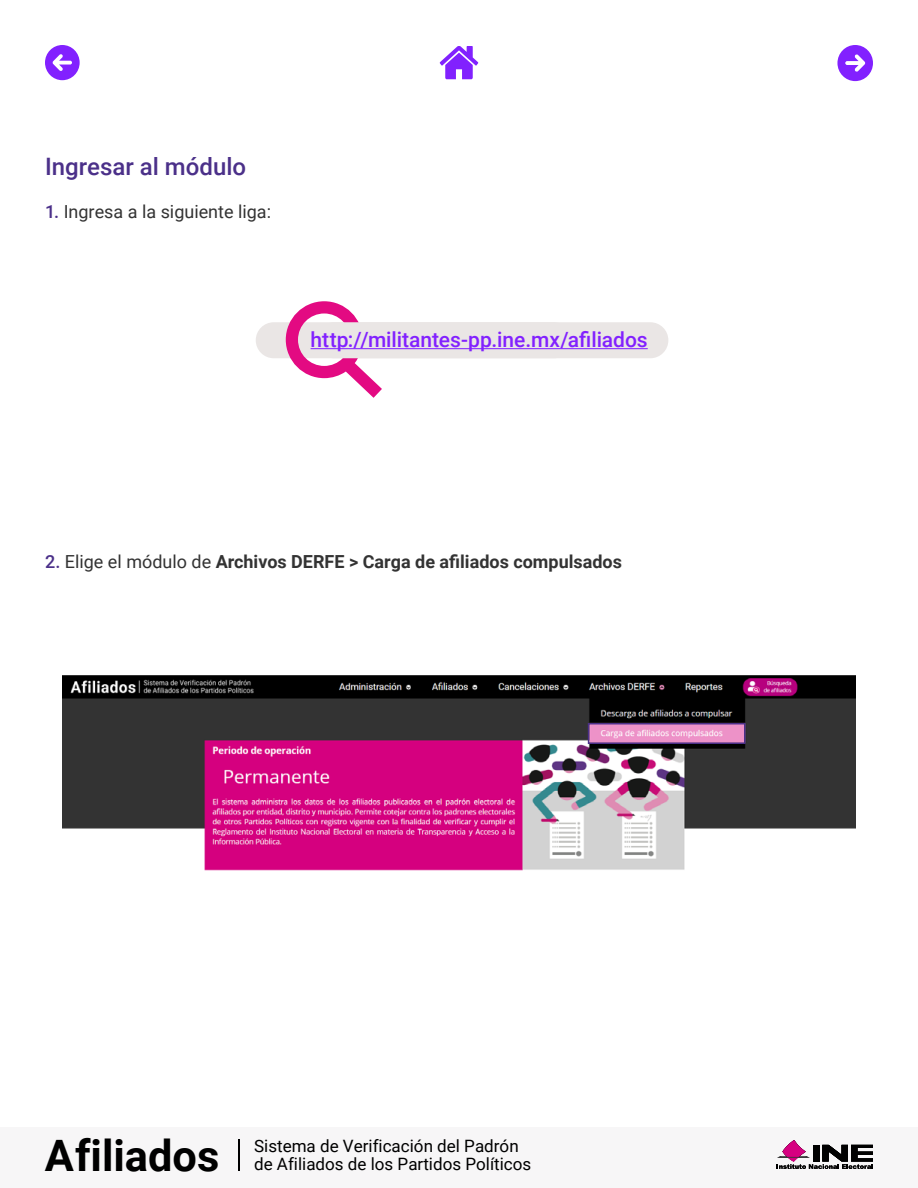
<style>
.page{position:relative;width:918px;height:1188px;background:#fff}
.page>*{position:absolute;margin:0;border:0;box-sizing:border-box;transform-origin:0 0}
.t1{font:700 43.35px "Roboto";color:#000}
.t2{font:500 24px "Roboto";color:#4b3089}
.t3{font:500 21px "Roboto";color:#8221ff}
.t4{font:700 18px "Roboto";color:#333}
.t5{font:18px "Roboto";color:#333}
.t6{font:17.1px/18.8px "Roboto";color:#000}
.s1{font-weight:500;color:#4b3089}
.s2{font-weight:400}
</style>
<div class="page">
<div style="left:0;top:1127px;width:918px;height:61px;background:#f7f6f7"></div>
<hr style="left:238px;top:1139px;width:2px;height:32px;background:#000">
<svg style="left:440px;top:46px;width:38px;height:33px"></svg>
<img style="left:62px;top:675px;width:794px;height:196px">
<div style="left:256px;top:322px;width:316px;height:36px;background:#eae6e5;border-radius:18px"></div>
<svg style="left:777px;top:1140px;width:96px;height:29px"></svg>
<svg style="left:45px;top:45px;width:35px;height:35px"></svg>
<svg style="left:837px;top:45px;width:36px;height:36px"></svg>
<svg style="left:286px;top:301px;width:96px;height:97px"></svg>
<div style="left:316px;top:322px;width:352px;height:36px;background:#eae6e5;border-radius:18px"></div>
<hr style="left:311px;top:348px;width:337px;height:1px;background:#8221ff">
<div style="left:588px;top:723px;width:158px;height:21px;border:2px solid #4b3089"></div>
<h2 class="t2" style="left:45px;top:150px;width:203px">Ingresar al módulo</h2>
<p class="t5" style="left:45px;top:199px;width:228px"><span class="s1">1.</span> Ingresa a la siguiente liga:</p>
<p class="t3" style="left:311px;top:325px;width:339px">http://militantes-pp.ine.mx/afiliados</p>
<p class="t4" style="left:45px;top:549px;width:579px"><span class="s1">2.</span> <span class="s2">Elige el módulo de</span> Archivos DERFE &gt; Carga de afiliados compulsados</p>
<h1 class="t1" style="left:45px;top:1125px;width:176px">Afiliados</h1>
<p class="t6" style="left:254px;top:1135px;width:279px">Sistema de Verificación del Padrón de Afiliados de los Partidos Políticos</p>
</div>
